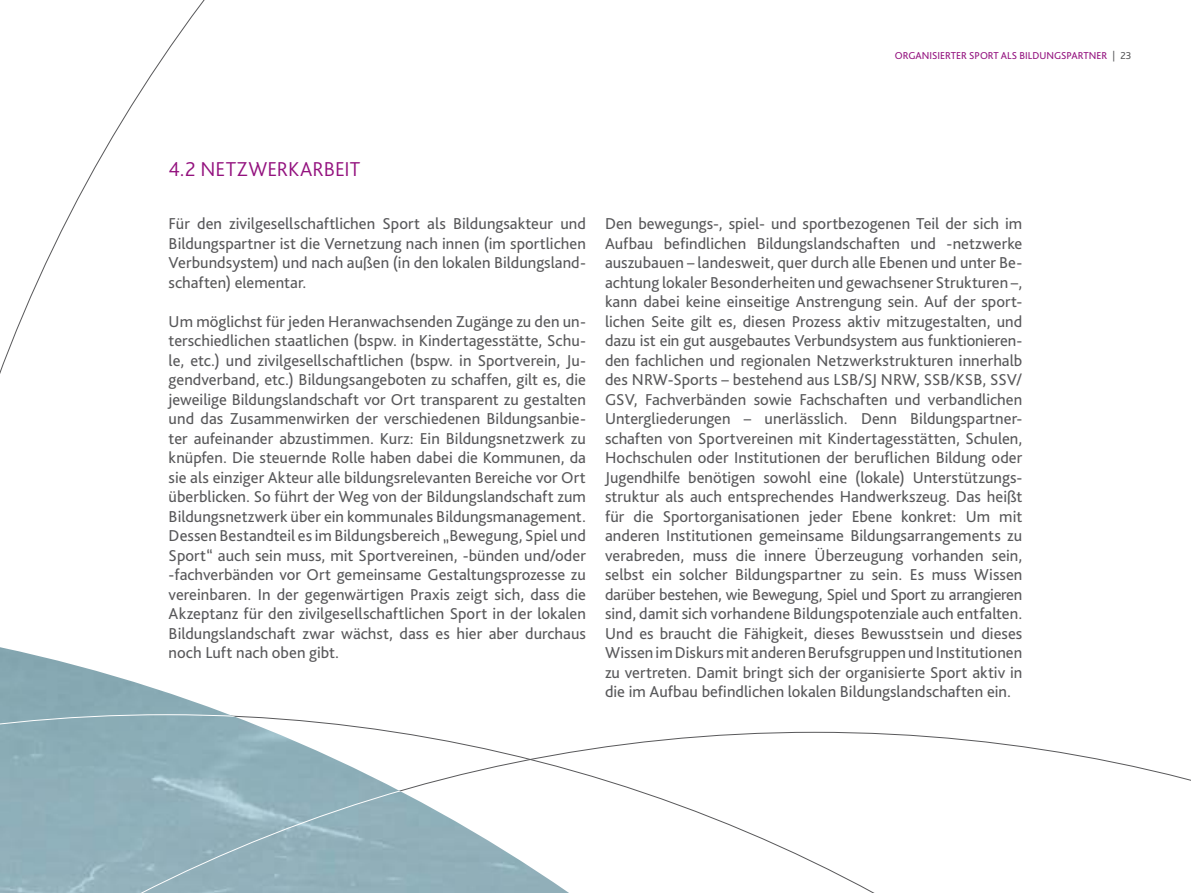
<style>
.page{position:relative;width:1191px;height:893px;background:#fff}
.page>*{position:absolute;margin:0;border:0;box-sizing:border-box;transform-origin:0 0}
.t1{font:300 21px "Bliss Pro";color:#93117e}
.t2{font:16.5px/19.5px "Bliss Pro";color:#58585a;text-align:justify}
.t3{font:10.5px "Bliss Pro";color:#93117e}
.s1{color:#58585a}
</style>
<div class="page">
<svg style="left:569px;top:731px;width:622px;height:162px"></svg>
<svg style="left:0;top:647px;width:227px;height:67px"></svg>
<svg style="left:0;top:714px;width:569px;height:179px"></svg>
<p class="t3" style="left:894px;top:49px;width:238px">ORGANISIERTER SPORT ALS BILDUNGSPARTNER <span class="s1">| 23</span></p>
<p class="t1" style="left:169px;top:155px;width:193px">4.2 NETZWERKARBEIT</p>
<p class="t2" style="left:169px;top:214px;width:419px">Für den zivilgesellschaftlichen Sport als Bildungsakteur und Bildungspartner ist die Vernetzung nach innen (im sportlichen Verbundsystem) und nach außen (in den lokalen Bildungsland&shy;schaften) elementar.</p>
<p class="t2" style="left:169px;top:311px;width:419px">Um möglichst für jeden Heranwachsenden Zugänge zu den un&shy;terschiedlichen staatlichen (bspw. in Kindertagesstätte, Schu&shy;le, etc.) und zivilgesellschaftlichen (bspw. in Sportverein, Ju&shy;gendverband, etc.) Bildungsangeboten zu schaffen, gilt es, die jeweilige Bildungslandschaft vor Ort transparent zu gestalten und das Zusammenwirken der verschiedenen Bildungsanbie&shy;ter aufeinander abzustimmen. Kurz: Ein Bildungsnetzwerk zu knüpfen. Die steuernde Rolle haben dabei die Kommunen, da sie als einziger Akteur alle bildungsrelevanten Bereiche vor Ort überblicken. So führt der Weg von der Bildungslandschaft zum Bildungsnetzwerk über ein kommunales Bildungsmanagement.<br>Dessen Bestandteil es im Bildungsbereich „Bewegung, Spiel und Sport“ auch sein muss, mit Sportvereinen, -bünden und/oder -fachverbänden vor Ort gemeinsame Gestaltungsprozesse zu vereinbaren. In der gegenwärtigen Praxis zeigt sich, dass die Akzeptanz für den zivilgesellschaftlichen Sport in der lokalen Bildungslandschaft zwar wächst, dass es hier aber durchaus noch Luft nach oben gibt.</p>
<p class="t2" style="left:605px;top:214px;width:419px">Den bewegungs-, spiel- und sportbezogenen Teil der sich im Aufbau befindlichen Bildungslandschaften und -netzwerke auszubauen – landesweit, quer durch alle Ebenen und unter Be&shy;achtung lokaler Besonderheiten und gewachsener Strukturen –, kann dabei keine einseitige Anstrengung sein. Auf der sport&shy;lichen Seite gilt es, diesen Prozess aktiv mitzugestalten, und dazu ist ein gut ausgebautes Verbundsystem aus funktionieren&shy;den fachlichen und regionalen Netzwerkstrukturen innerhalb des NRW-Sports – bestehend aus LSB/SJ NRW, SSB/KSB, SSV/ GSV, Fachverbänden sowie Fachschaften und verbandlichen Untergliederungen – unerlässlich. Denn Bildungspartner&shy;schaften von Sportvereinen mit Kindertagesstätten, Schulen, Hochschulen oder Institutionen der beruflichen Bildung oder Jugendhilfe benötigen sowohl eine (lokale) Unterstützungs&shy;struktur als auch entsprechendes Handwerkszeug. Das heißt für die Sportorganisationen jeder Ebene konkret: Um mit anderen Institutionen gemeinsame Bildungsarrangements zu verabreden, muss die innere Überzeugung vorhanden sein, selbst ein solcher Bildungspartner zu sein. Es muss Wissen darüber bestehen, wie Bewegung, Spiel und Sport zu arrangieren sind, damit sich vorhandene Bildungspotenziale auch entfalten.<br>Und es braucht die Fähigkeit, dieses Bewusstsein und dieses Wissen im Diskurs mit anderen Berufsgruppen und Institutionen zu vertreten. Damit bringt sich der organisierte Sport aktiv in die im Aufbau befindlichen lokalen Bildungslandschaften ein.</p>
</div>
